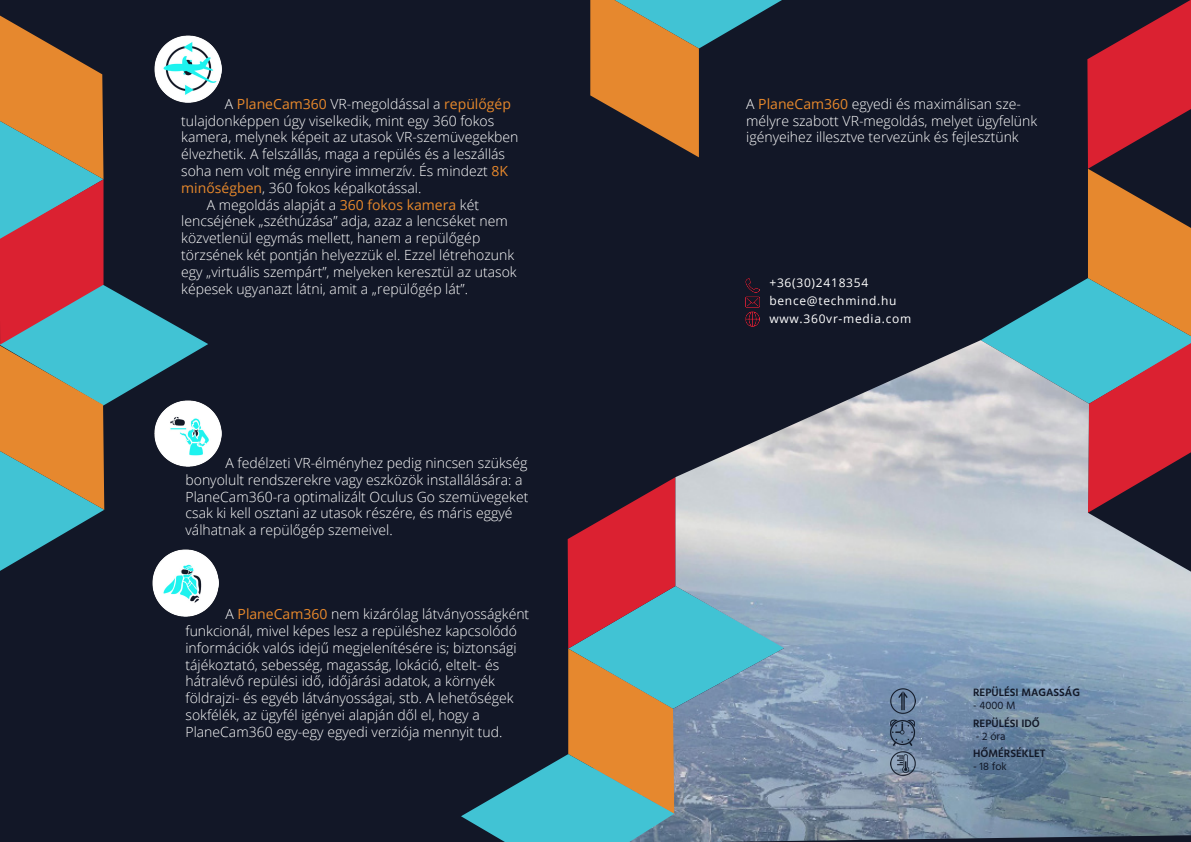
<style>
.page{position:relative;width:1191px;height:842px;background:#121727}
.page>*{position:absolute;margin:0;border:0;box-sizing:border-box;transform-origin:0 0}
.t1{font:300 14px/16.8px "Open Sans";color:#fff}
.t2{font:14px "Open Sans";color:#e7882b}
.t3{font:12px/18px "Open Sans";letter-spacing:.06em;color:#fff}
.t4{font:600 11px "Hind";color:#121827}
.t5{font:11px "Hind";color:#121827}
.s1{font-weight:300;color:#fff}
.s2{font-weight:400;color:#e7882b}
</style>
<div class="page">
<svg style="left:981px;top:0;width:210px;height:340px"></svg>
<svg style="left:590px;top:0;width:192px;height:158px"></svg>
<img style="left:676px;top:340px;width:515px;height:501px">
<svg style="left:0;top:16px;width:208px;height:555px"></svg>
<img style="left:152px;top:550px;width:67px;height:66px">
<img style="left:155px;top:400px;width:66px;height:66px">
<img style="left:154px;top:36px;width:67px;height:66px">
<svg style="left:461px;top:477px;width:324px;height:365px"></svg>
<img style="left:745px;top:312px;width:14px;height:14px">
<img style="left:745px;top:296px;width:14px;height:12px">
<img style="left:745px;top:278px;width:14px;height:15px">
<img style="left:889px;top:719px;width:26px;height:26px">
<img style="left:890px;top:751px;width:25px;height:25px">
<img style="left:890px;top:689px;width:25px;height:25px">
<p class="t2" style="left:225px;top:94px;width:288px"><span class="s1">A</span> PlaneCam360 <span class="s1">VR-megoldással a</span> repülőgép</p>
<p class="t1" style="left:181px;top:112px;width:314px">tulajdonképpen úgy viselkedik, mint egy 360 fokos</p>
<p class="t1" style="left:181px;top:128px;width:339px">kamera, melynek képeit az utasok VR-szemüvegekben</p>
<p class="t1" style="left:181px;top:145px;width:325px">élvezhetik. A felszállás, maga a repülés és a leszállás</p>
<p class="t1" style="left:181px;top:162px;width:328px">soha nem volt még ennyire immerzív. És mindezt <span class="s2">8K</span></p>
<p class="t1" style="left:181px;top:179px;width:242px"><span class="s2">minőségben</span>, 360 fokos képalkotással.</p>
<p class="t1" style="left:207px;top:196px;width:274px">A megoldás alapját a <span class="s2">360 fokos kamera</span> két</p>
<p class="t1" style="left:181px;top:212px;width:328px">lencséjének „széthúzása” adja, azaz a lencséket nem</p>
<p class="t1" style="left:181px;top:229px;width:300px">közvetlenül egymás mellett, hanem a repülőgép</p>
<p class="t1" style="left:181px;top:246px;width:334px">törzsének két pontján helyezzük el. Ezzel létrehozunk</p>
<p class="t1" style="left:181px;top:263px;width:337px">egy „virtuális szempárt”, melyeken keresztül az utasok</p>
<p class="t1" style="left:181px;top:280px;width:288px">képesek ugyanazt látni, amit a „repülőgép lát”.</p>
<p class="t1" style="left:185px;top:454px;width:344px;text-indent:40px">A fedélzeti VR-élményhez pedig nincsen szükség bonyolult rendszerekre vagy eszközök installálására: a PlaneCam360-ra optimalizált Oculus Go szemüvegeket csak ki kell osztani az utasok részére, és máris eggyé válhatnak a repülőgép szemeivel.</p>
<p class="t1" style="left:185px;top:605px;width:345px;text-indent:40px">A <span class="s2">PlaneCam360</span> nem kizárólag látványosságként funkcionál, mivel képes lesz a repüléshez kapcsolódó információk valós idejű megjelenítésére is; biztonsági tájékoztató, sebesség, magasság, lokáció, eltelt- és hátralévő repülési idő, időjárási adatok, a környék földrajzi- és egyéb látványosságai, stb. A lehetőségek sokfélék, az ügyfél igényei alapján dől el, hogy a PlaneCam360 egy-egy egyedi verziója mennyit tud.</p>
<p class="t1" style="left:746px;top:95px;width:292px">A <span class="s2">PlaneCam360</span> egyedi és maximálisan sze&shy;mélyre szabott VR-megoldás, melyet ügyfelünk igényeihez illesztve tervezünk és fejlesztünk</p>
<p class="t3" style="left:769px;top:274px;width:143px">+36(30)2418354 bence@techmind.hu www.360vr-media.com</p>
<p class="t4" style="left:973px;top:685px;width:108px">REPÜLÉSI MAGASSÁG</p>
<p class="t5" style="left:973px;top:698px;width:44px">- 4000 M</p>
<p class="t4" style="left:973px;top:746px;width:74px">HŐMÉRSÉKLET</p>
<p class="t5" style="left:973px;top:759px;width:35px">- 18 fok</p>
<p class="t4" style="left:973px;top:716px;width:68px">REPÜLÉSI IDŐ</p>
<p class="t5" style="left:975px;top:729px;width:31px">- 2 óra</p>
</div>
